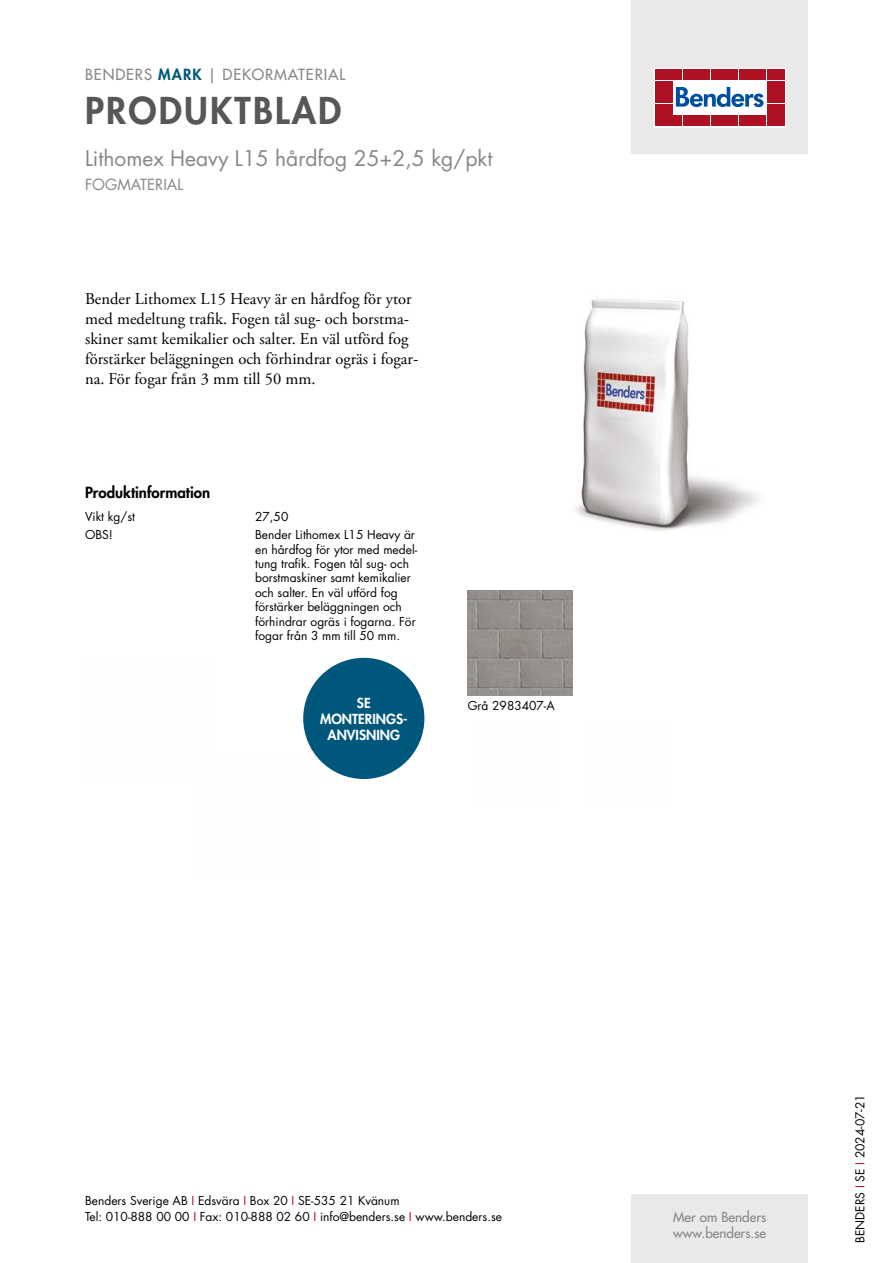
<style>
.page{position:relative;width:893px;height:1263px;background:#fff}
.page>*{position:absolute;margin:0;border:0;box-sizing:border-box;transform-origin:0 0}
.t1{font:800 36px "Futura Std";letter-spacing:.06em;color:#575756}
.t2{font:21px "Futura Std";color:#878787}
.t3{font:16.5px/19.8px "Adobe Garamond Pro";color:#000}
.t4{font:500 15px "Futura Std";letter-spacing:.06em;color:#878787}
.t5{font:800 15px "Futura Std";color:#000}
.t6{font:15px "Futura Std";color:#878787}
.t7{font:500 13.5px/16.2px "Futura Std";color:#878787}
.t8{font:800 13.5px/16.2px "Futura Std";color:#fff;text-align:center}
.t9{font:12px/14.4px "Futura Std";color:#000}
.s1{font-weight:800;color:#00577c}
.s2{color:#ae1122}
</style>
<div class="page">
<div style="left:631px;top:0;width:177px;height:153px;background:#e9e9e9"></div>
<div style="left:631px;top:1195px;width:177px;height:68px;background:#e9e9e9"></div>
<svg style="left:656px;top:70px;width:128px;height:55px;background:#ebc5ca"></svg>
<div style="left:654px;top:68px;width:132px;height:59px;border:1px solid #fff"></div>
<div style="left:655px;top:70px;width:8px;height:10px;background:#ae1122"></div>
<div style="left:664px;top:70px;width:8px;height:10px;background:#ae1122"></div>
<div style="left:655px;top:81px;width:8px;height:10px;background:#ae1122"></div>
<div style="left:664px;top:81px;width:8px;height:10px;background:#ae1122"></div>
<div style="left:655px;top:93px;width:8px;height:10px;background:#ae1122"></div>
<div style="left:664px;top:93px;width:8px;height:10px;background:#ae1122"></div>
<div style="left:655px;top:104px;width:8px;height:11px;background:#ae1122"></div>
<div style="left:664px;top:104px;width:8px;height:11px;background:#ae1122"></div>
<div style="left:655px;top:116px;width:8px;height:10px;background:#ae1122"></div>
<div style="left:664px;top:116px;width:8px;height:10px;background:#ae1122"></div>
<div style="left:674px;top:70px;width:8px;height:10px;background:#ae1122"></div>
<div style="left:683px;top:70px;width:8px;height:10px;background:#ae1122"></div>
<div style="left:692px;top:70px;width:8px;height:10px;background:#ae1122"></div>
<div style="left:702px;top:70px;width:8px;height:10px;background:#ae1122"></div>
<div style="left:711px;top:70px;width:8px;height:10px;background:#ae1122"></div>
<div style="left:720px;top:70px;width:8px;height:10px;background:#ae1122"></div>
<div style="left:730px;top:70px;width:8px;height:10px;background:#ae1122"></div>
<div style="left:739px;top:70px;width:8px;height:10px;background:#ae1122"></div>
<div style="left:748px;top:70px;width:8px;height:10px;background:#ae1122"></div>
<div style="left:758px;top:70px;width:8px;height:10px;background:#ae1122"></div>
<div style="left:674px;top:116px;width:8px;height:10px;background:#ae1122"></div>
<div style="left:683px;top:116px;width:8px;height:10px;background:#ae1122"></div>
<div style="left:692px;top:116px;width:8px;height:10px;background:#ae1122"></div>
<div style="left:702px;top:116px;width:8px;height:10px;background:#ae1122"></div>
<div style="left:711px;top:116px;width:8px;height:10px;background:#ae1122"></div>
<div style="left:720px;top:116px;width:8px;height:10px;background:#ae1122"></div>
<div style="left:730px;top:116px;width:8px;height:10px;background:#ae1122"></div>
<div style="left:739px;top:116px;width:8px;height:10px;background:#ae1122"></div>
<div style="left:748px;top:116px;width:8px;height:10px;background:#ae1122"></div>
<div style="left:758px;top:116px;width:8px;height:10px;background:#ae1122"></div>
<div style="left:767px;top:70px;width:8px;height:10px;background:#ae1122"></div>
<div style="left:776px;top:70px;width:8px;height:10px;background:#ae1122"></div>
<div style="left:767px;top:81px;width:8px;height:10px;background:#ae1122"></div>
<div style="left:776px;top:81px;width:8px;height:10px;background:#ae1122"></div>
<div style="left:767px;top:93px;width:8px;height:10px;background:#ae1122"></div>
<div style="left:776px;top:93px;width:8px;height:10px;background:#ae1122"></div>
<div style="left:767px;top:104px;width:8px;height:11px;background:#ae1122"></div>
<div style="left:776px;top:104px;width:8px;height:11px;background:#ae1122"></div>
<div style="left:767px;top:116px;width:8px;height:10px;background:#ae1122"></div>
<div style="left:776px;top:116px;width:8px;height:10px;background:#ae1122"></div>
<svg style="left:676px;top:87px;width:87px;height:20px;background:#89add2"></svg>
<div style="left:303px;top:658px;width:121px;height:121px;background:#00577c;border-radius:50%"></div>
<img style="left:576px;top:299px;width:182px;height:233px">
<img style="left:468px;top:590px;width:105px;height:105px">
<p class="t4" style="left:85px;top:65px;width:262px">BENDERS <span class="s1">MARK</span> | DEKORMATERIAL</p>
<h1 class="t1" style="left:85px;top:87px;width:258px">PRODUKTBLAD</h1>
<h2 class="t2" style="left:85px;top:144px;width:409px">Lithomex Heavy L15 hårdfog 25+2,5 kg/pkt</h2>
<p class="t6" style="left:85px;top:175px;width:100px">FOGMATERIAL</p>
<p class="t3" style="left:85px;top:290px;width:335px">Bender Lithomex L15 Heavy är en hårdfog för ytor med medeltung trafik. Fogen tål sug- och borstma&shy;skiner samt kemikalier och salter. En väl utförd fog förstärker beläggningen och förhindrar ogräs i fogar&shy;na. För fogar från 3 mm till 50 mm.</p>
<p class="t5" style="left:85px;top:483px;width:127px">Produktinformation</p>
<p class="t9" style="left:85px;top:509px;width:51px">Vikt kg/st</p>
<p class="t9" style="left:255px;top:509px;width:35px">27,50</p>
<p class="t9" style="left:85px;top:528px;width:29px">OBS!</p>
<p class="t9" style="left:255px;top:528px;width:164px">Bender Lithomex L15 Heavy är en hårdfog för ytor med medel&shy;tung trafik. Fogen tål sug- och borstmaskiner samt kemikalier och salter. En väl utförd fog förstärker beläggningen och förhindrar ogräs i fogarna. För fogar från 3 mm till 50 mm.</p>
<p class="t8" style="left:320px;top:694px;width:89px">SE<br>MONTERINGS-<br>ANVISNING</p>
<p class="t9" style="left:468px;top:698px;width:89px">Grå 2983407-A</p>
<p class="t9" style="left:85px;top:1192px;width:418px;line-height:16.5px">Benders Sverige AB <span class="s2">I</span> Edsvära <span class="s2">I</span> Box 20 <span class="s2">I</span> SE-535 21 Kvänum<br>Tel: 010-888 00 00 <span class="s2">I</span> Fax: 010-888 02 60 <span class="s2">I</span> info@benders.se <span class="s2">I</span> www.benders.se</p>
<p class="t7" style="left:673px;top:1209px;width:95px">Mer om Benders www.benders.se</p>
<p class="t9" style="left:853px;top:1243px;width:150px;rotate:-90deg">BENDERS <span class="s2">I</span> SE <span class="s2">I</span> 2024-07-21</p>
</div>
